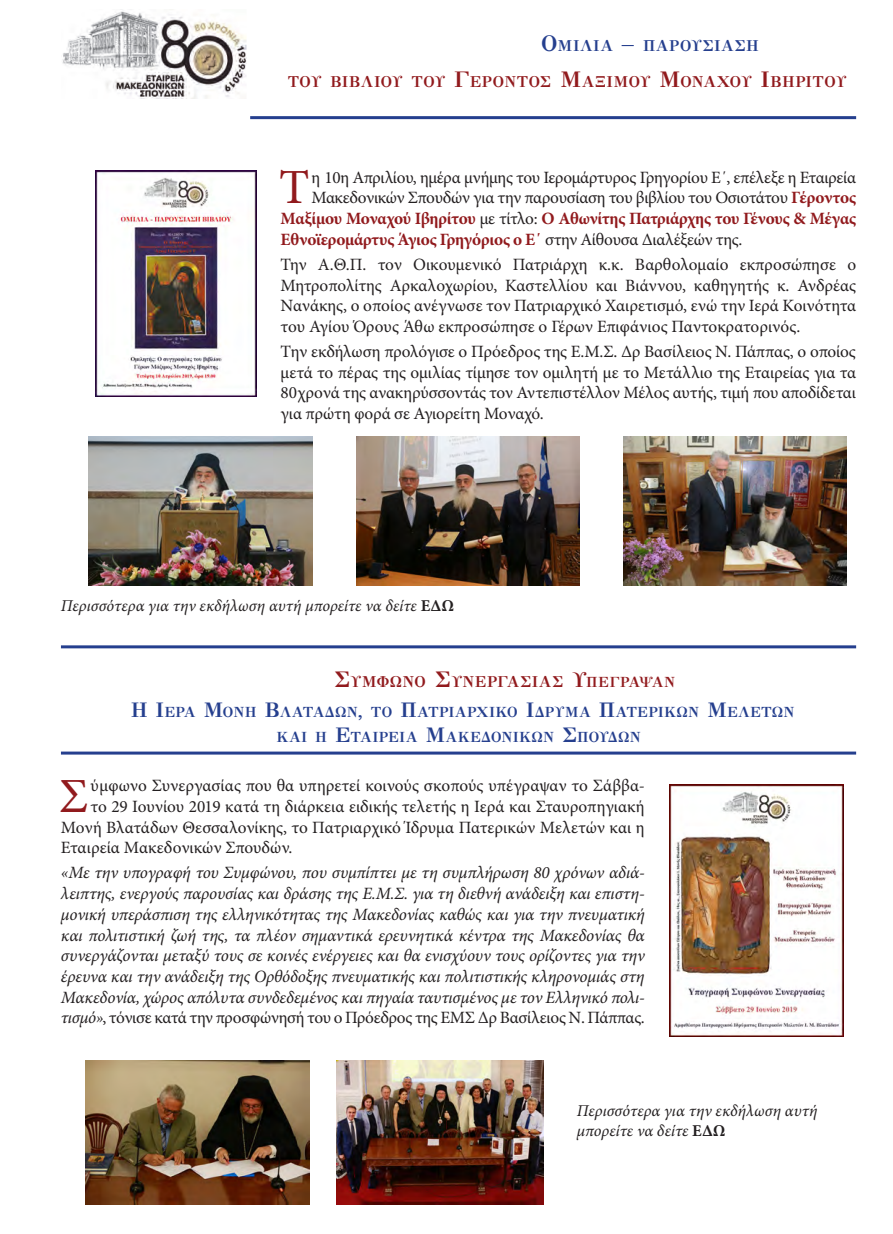
<style>
.page{position:relative;width:893px;height:1234px;background:#fff}
.page>*{position:absolute;margin:0;border:0;box-sizing:border-box;transform-origin:0 0}
.t1{font:49.05px "Minion Pro";color:#911a1d}
.t2{font:17.25px/20.7px "Minion Pro";letter-spacing:-.005em;color:#231f20;text-align:justify}
.t3{font:italic 17.25px/20.7px "Minion Pro";letter-spacing:-.01em;color:#231f20;text-align:justify}
.t4{font:700 17.25px "Minion Pro";letter-spacing:-.02em;color:#911a1d}
.t5{font:italic 16.5px/19.8px "Minion Pro";color:#231f20}
.t6{font:700 15.75px "GFS Didot";letter-spacing:.025em;color:#911a1d}
.t7{font:700 15.75px "GFS Didot";letter-spacing:.04em;color:#253f8e}
.t8{font:700 14.7px "GFS Didot";letter-spacing:.015em;color:#253f8e}
.s1{font-size:22.5px}
.s2{font-weight:700;color:#911a1d}
.s3{font-weight:400;color:#231f20}
.s4{font-weight:700;font-style:normal}
.s5{font-size:21px}
.s6{font-size:14.7px}
.s7{font-style:normal}
</style>
<div class="page">
<img style="left:62px;top:9px;width:185px;height:90px">
<img style="left:96px;top:170px;width:161px;height:226px">
<hr style="left:250px;top:116px;width:606px;height:3px;background:#253f8e">
<img style="left:89px;top:436px;width:223px;height:149px">
<img style="left:356px;top:436px;width:223px;height:149px">
<img style="left:623px;top:436px;width:223px;height:149px">
<hr style="left:61px;top:645px;width:795px;height:3px;background:#253f8e">
<hr style="left:61px;top:751px;width:795px;height:3px;background:#253f8e">
<img style="left:669px;top:784px;width:174px;height:251px">
<img style="left:86px;top:1060px;width:224px;height:143px">
<img style="left:336px;top:1060px;width:208px;height:143px">
<p class="t7" style="left:541px;top:33px;width:220px"><span class="s1">Ο</span>μιλία <span class="s1">–</span> παρουσίαση</p>
<p class="t6" style="left:288px;top:68px;width:442px">tου βιβλίου του <span class="s1">Γ</span>έροντος <span class="s1">Μ</span>αξίμου <span class="s1">Μ</span>οναχού</p>
<p class="t6" style="left:760px;top:68px;width:87px"><span class="s1">Ι</span>βηρίτου</p>
<p class="t1" style="left:279px;top:155px;width:32px">Τ</p>
<p class="t2" style="left:312px;top:167px;width:546px">η 10η Απριλίου, ημέρα μνήμης του Ιερομάρτυρος Γρηγορίου Ε΄, επέλεξε η Εταιρεία</p>
<p class="t2" style="left:312px;top:188px;width:546px">Μακεδονικών Σπουδών για την παρουσίαση του βιβλίου του Οσιοτάτου <span class="s2">Γέροντος</span></p>
<p class="t4" style="left:281px;top:206px;width:577px">Μαξίμου Μοναχού Ιβηρίτου <span class="s3">με τίτλο:</span> Ο Αθωνίτης Πατριάρχης του Γένους &amp; Μέγας</p>
<p class="t4" style="left:281px;top:227px;width:463px">Εθνοϊερομάρτυς Άγιος Γρηγόριος ο Ε΄ <span class="s3">στην Αίθουσα Διαλέξεών της.</span></p>
<p class="t2" style="left:281px;top:254px;width:577px">Την Α.Θ.Π. τον Οικουμενικό Πατριάρχη κ.κ. Βαρθολομαίο εκπροσώπησε ο Μητροπολίτης Αρκαλοχωρίου, Καστελλίου και Βιάννου, καθηγητής κ. Ανδρέας Νανάκης, ο οποίος ανέγνωσε τον Πατριαρχικό Χαιρετισμό, ενώ την Ιερά Κοινότητα του Αγίου Όρους Άθω εκπροσώπησε ο Γέρων Επιφάνιος Παντοκρατορινός.</p>
<p class="t2" style="left:281px;top:341px;width:577px">Την εκδήλωση προλόγισε ο Πρόεδρος της Ε.Μ.Σ. Δρ Βασίλειος Ν. Πάππας, ο οποίος μετά το πέρας της ομιλίας τίμησε τον ομιλητή με το Μετάλλιο της Εταιρείας για τα 80χρονά της ανακηρύσσοντάς τον Αντεπιστέλλον Μέλος αυτής, τιμή που αποδίδεται για πρώτη φορά σε Αγιορείτη Μοναχό.</p>
<p class="t5" style="left:61px;top:595px;width:395px">Περισσότερα για την εκδήλωση αυτή μπορείτε να δείτε <span class="s4">ΕΔΩ</span></p>
<p class="t6" style="left:334px;top:669px;width:342px"><span class="s1">Σ</span>ύμφωνο <span class="s1">Σ</span>υνεργασίας <span class="s5">Υ</span><span class="s6">πέγραψαν</span></p>
<p class="t8" style="left:131px;top:699px;width:665px"><span class="s5">Η Ι</span>ερα <span class="s5">Μ</span>ονή <span class="s5">Β</span>λατάδων<span class="s5">,</span> το <span class="s5">Π</span>ατριαρχικό <span class="s5">Ί</span>δρυμα <span class="s5">Π</span>ατερικών <span class="s5">Μ</span>ελετών</p>
<p class="t8" style="left:276px;top:724px;width:366px">και η <span class="s5">Ε</span>ταιρεία <span class="s5">Μ</span>ακεδονικών <span class="s5">Σ</span>πουδών</p>
<p class="t1" style="left:59px;top:763px;width:31px">Σ</p>
<p class="t2" style="left:91px;top:775px;width:556px">ύμφωνο Συνεργασίας που θα υπηρετεί κοινούς σκοπούς υπέγραψαν το Σάββα-</p>
<p class="t2" style="left:91px;top:796px;width:556px">το 29 Ιουνίου 2019 κατά τη διάρκεια ειδικής τελετής η Ιερά και Σταυροπηγιακή</p>
<p class="t2" style="left:61px;top:816px;width:585px">Μονή Βλατάδων Θεσσαλονίκης, το Πατριαρχικό Ίδρυμα Πατερικών Μελετών και η</p>
<p class="t2" style="left:61px;top:837px;width:233px">Εταιρεία Μακεδονικών Σπουδών.</p>
<p class="t3" style="left:61px;top:862px;width:585px">«Με την υπογραφή του Συμφώνου, που συμπίπτει με τη συμπλήρωση 80 χρόνων αδιά&shy;λειπτης, ενεργούς παρουσίας και δράσης της Ε.Μ.Σ. για τη διεθνή ανάδειξη και επιστη&shy;μονική υπεράσπιση της ελληνικότητας της Μακεδονίας καθώς και για την πνευματική και πολιτιστική ζωή της, τα πλέον σημαντικά ερευνητικά κέντρα της Μακεδονίας θα συνεργάζονται μεταξύ τους σε κοινές ενέργειες και θα ενισχύουν τους ορίζοντες για την έρευνα και την ανάδειξη της Ορθόδοξης πνευματικής και πολιτιστικής κληρονομιάς στη Μακεδονία, χώρος απόλυτα συνδεδεμένος και πηγαία ταυτισμένος με τον Ελληνικό πολι&shy;τισμό»<span class="s7">, τόνισε κατά την προσφώνησή του ο Πρόεδρος της ΕΜΣ Δρ Βασίλειος Ν. Πάππας.</span></p>
<p class="t5" style="left:577px;top:1100px;width:242px">Περισσότερα για την εκδήλωση αυτή μπορείτε να δείτε <span class="s4">ΕΔΩ</span></p>
</div>
